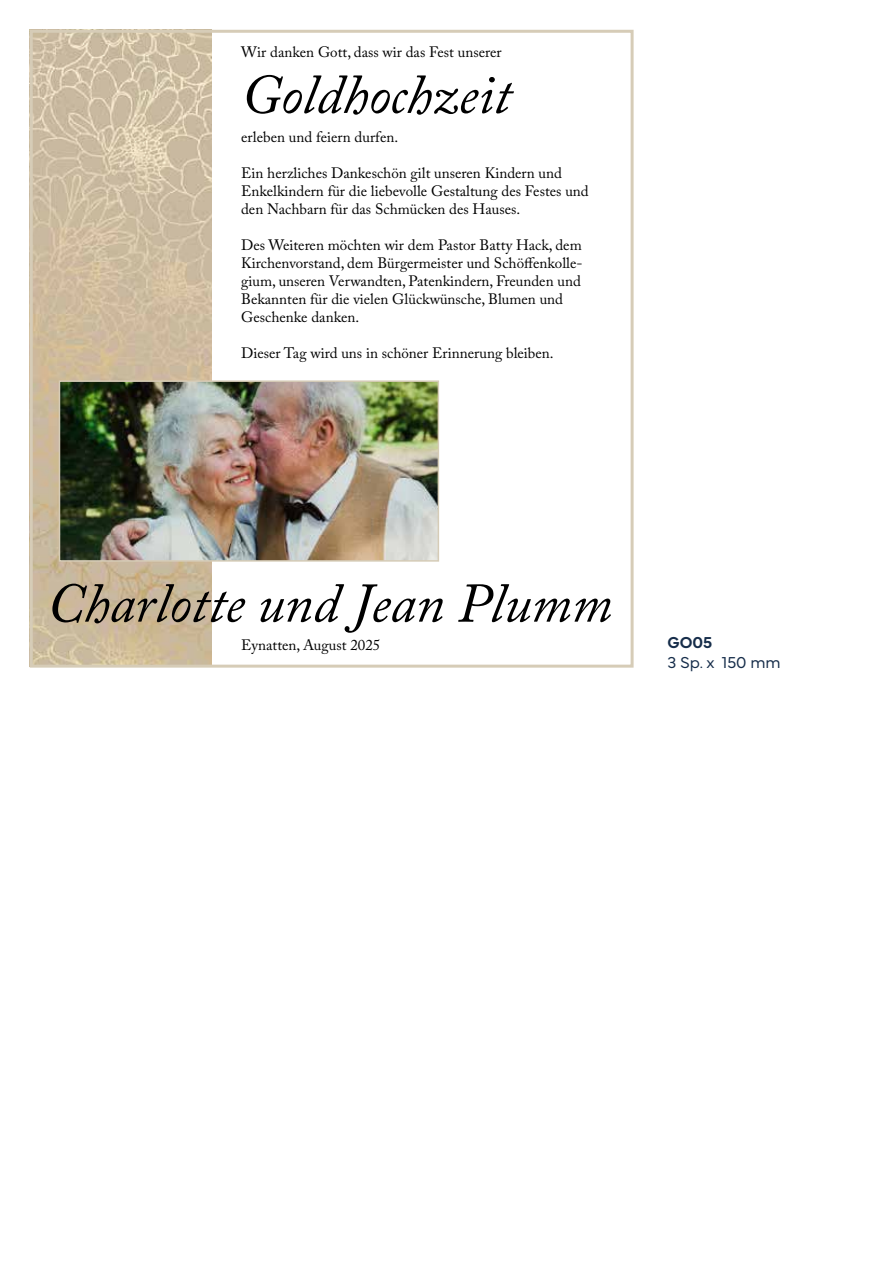
<style>
.page{position:relative;width:893px;height:1263px;background:#fff}
.page>*{position:absolute;margin:0;border:0;box-sizing:border-box;transform-origin:0 0}
.t1{font:italic 55.5px "Adobe Caslon Pro";color:#000}
.t2{font:300 16.5px "Mundial";color:#162d4a}
.t3{font:600 16.5px "Mundial";color:#162d4a}
.t4{font:15px/18px "Adobe Caslon Pro";color:#000}
</style>
<div class="page">
<img style="left:34px;top:34px;width:178px;height:630px">
<img style="left:62px;top:383px;width:374px;height:176px">
<div style="left:59px;top:380px;width:380px;height:182px;border:2px solid #d6ccb7"></div>
<div style="left:30px;top:30px;width:604px;height:638px;border:3px solid #d6ccb7"></div>
<p class="t4" style="left:241px;top:43px;width:262px">Wir danken Gott, dass wir das Fest unserer</p>
<h1 class="t1" style="left:241px;top:61px;width:272px">Goldhochzeit</h1>
<p class="t4" style="left:241px;top:128px;width:159px">erleben und feiern durfen.</p>
<p class="t4" style="left:241px;top:164px;width:349px">Ein herzliches Dankeschön gilt unseren Kindern und<br>Enkelkindern für die liebevolle Gestaltung des Festes und den Nachbarn für das Schmücken des Hauses.</p>
<p class="t4" style="left:241px;top:236px;width:343px">Des Weiteren möchten wir dem Pastor Batty Hack, dem Kirchenvorstand, dem Bürgermeister und Schöffenkolle&shy;gium, unseren Verwandten, Patenkindern, Freunden und Bekannten für die vielen Glückwünsche, Blumen und Geschenke danken.</p>
<p class="t4" style="left:241px;top:344px;width:314px">Dieser Tag wird uns in schöner Erinnerung bleiben.</p>
<h1 class="t1" style="left:47px;top:570px;width:567px">Charlotte und Jean Plumm</h1>
<p class="t4" style="left:241px;top:635px;width:141px">Eynatten, August 2025</p>
<p class="t3" style="left:668px;top:629px;width:46px">GO05</p>
<p class="t2" style="left:668px;top:649px;width:115px">3 Sp. x 150 mm</p>
</div>
